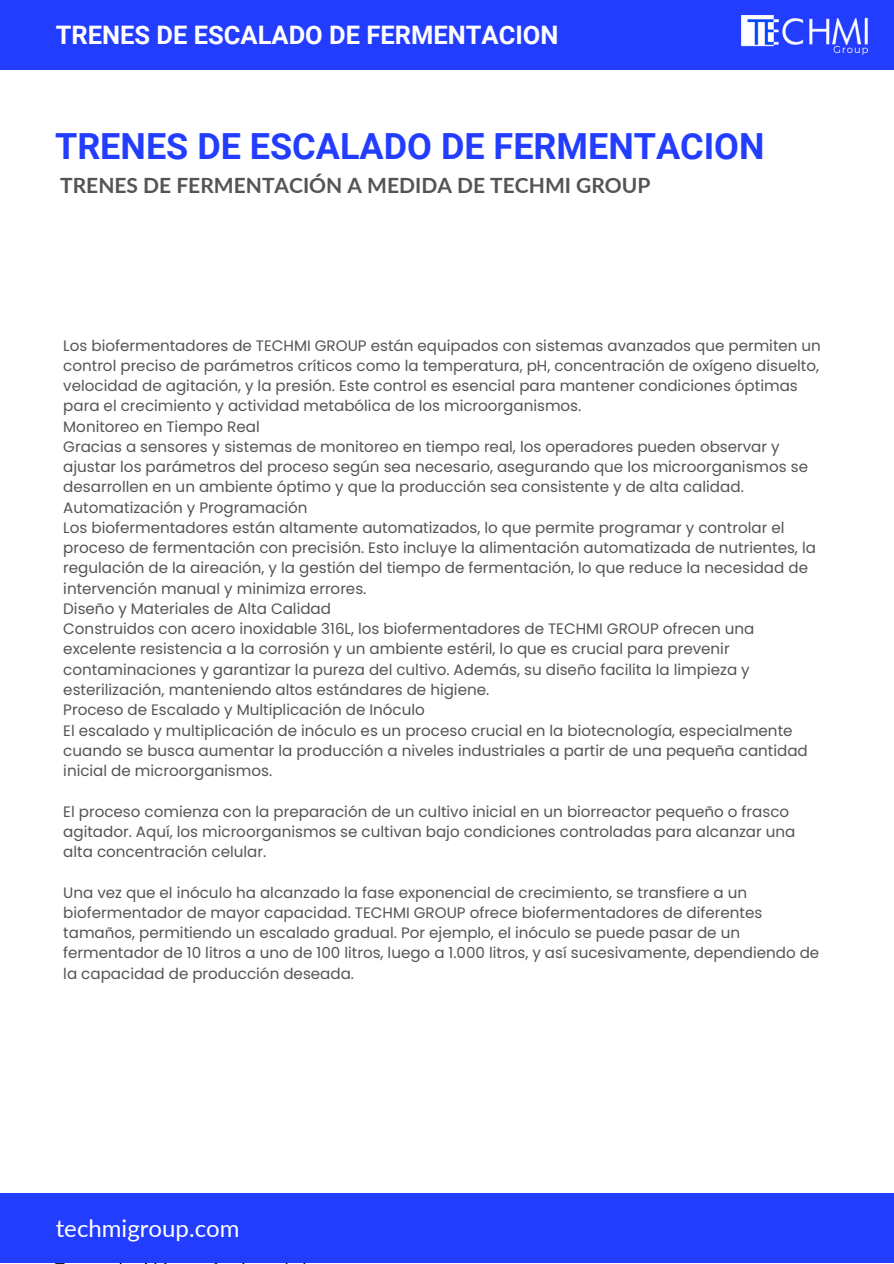
<style>
.page{position:relative;width:894px;height:1264px;background:#fff}
.page>*{position:absolute;margin:0;border:0;box-sizing:border-box;transform-origin:0 0}
.t1{font:700 36px "Roboto";color:#233dff}
.t2{font:700 25.5px "Roboto";color:#fff}
.t3{font:24px "Lato";color:#fff}
.t4{font:700 21px "Lato";color:#545454}
.t5{font:15.15px/20.2px "Poppins";color:#545454}
</style>
<div class="page">
<div style="left:0;top:0;width:893px;height:70px;background:#233dff"></div>
<img style="left:741px;top:16px;width:126px;height:39px">
<div style="left:0;top:1193px;width:893px;height:70px;background:#233dff"></div>
<p class="t2" style="left:56px;top:20px;width:504px">TRENES DE ESCALADO DE FERMENTACION</p>
<h1 class="t1" style="left:55px;top:125px;width:710px">TRENES DE ESCALADO DE FERMENTACION</h1>
<h2 class="t4" style="left:60px;top:172px;width:591px">TRENES DE FERMENTACIÓN A MEDIDA DE TECHMI GROUP</h2>
<p class="t5" style="left:63px;top:335px;width:759px">Los biofermentadores de TECHMI GROUP están equipados con sistemas avanzados que permiten un control preciso de parámetros críticos como la temperatura, pH, concentración de oxígeno disuelto, velocidad de agitación, y la presión. Este control es esencial para mantener condiciones óptimas para el crecimiento y actividad metabólica de los microorganismos.</p>
<p class="t5" style="left:63px;top:416px;width:198px">Monitoreo en Tiempo Real</p>
<p class="t5" style="left:63px;top:436px;width:746px">Gracias a sensores y sistemas de monitoreo en tiempo real, los operadores pueden observar y ajustar los parámetros del proceso según sea necesario, asegurando que los microorganismos se desarrollen en un ambiente óptimo y que la producción sea consistente y de alta calidad.</p>
<p class="t5" style="left:63px;top:497px;width:246px">Automatización y Programación</p>
<p class="t5" style="left:63px;top:517px;width:754px">Los biofermentadores están altamente automatizados, lo que permite programar y controlar el proceso de fermentación con precisión. Esto incluye la alimentación automatizada de nutrientes, la regulación de la aireación, y la gestión del tiempo de fermentación, lo que reduce la necesidad de intervención manual y minimiza errores.</p>
<p class="t5" style="left:63px;top:598px;width:269px">Diseño y Materiales de Alta Calidad</p>
<p class="t5" style="left:63px;top:618px;width:692px">Construidos con acero inoxidable 316L, los biofermentadores de TECHMI GROUP ofrecen una excelente resistencia a la corrosión y un ambiente estéril, lo que es crucial para prevenir contaminaciones y garantizar la pureza del cultivo. Además, su diseño facilita la limpieza y esterilización, manteniendo altos estándares de higiene.</p>
<p class="t5" style="left:63px;top:699px;width:363px">Proceso de Escalado y Multiplicación de Inóculo</p>
<p class="t5" style="left:63px;top:720px;width:745px">El escalado y multiplicación de inóculo es un proceso crucial en la biotecnología, especialmente cuando se busca aumentar la producción a niveles industriales a partir de una pequeña cantidad inicial de microorganismos.</p>
<p class="t5" style="left:63px;top:801px;width:733px">El proceso comienza con la preparación de un cultivo inicial en un biorreactor pequeño o frasco agitador. Aquí, los microorganismos se cultivan bajo condiciones controladas para alcanzar una alta concentración celular.</p>
<h3 class="t5" style="left:63px;top:882px;width:757px">Una vez que el inóculo ha alcanzado la fase exponencial de crecimiento, se transfiere a un biofermentador de mayor capacidad. TECHMI GROUP ofrece biofermentadores de diferentes tamaños, permitiendo un escalado gradual. Por ejemplo, el inóculo se puede pasar de un fermentador de 10 litros a uno de 100 litros, luego a 1.000 litros, y así sucesivamente, dependiendo de la capacidad de producción deseada.</h3>
<h4 class="t3" style="left:56px;top:1213px;width:185px">techmigroup.com</h4>
</div>
